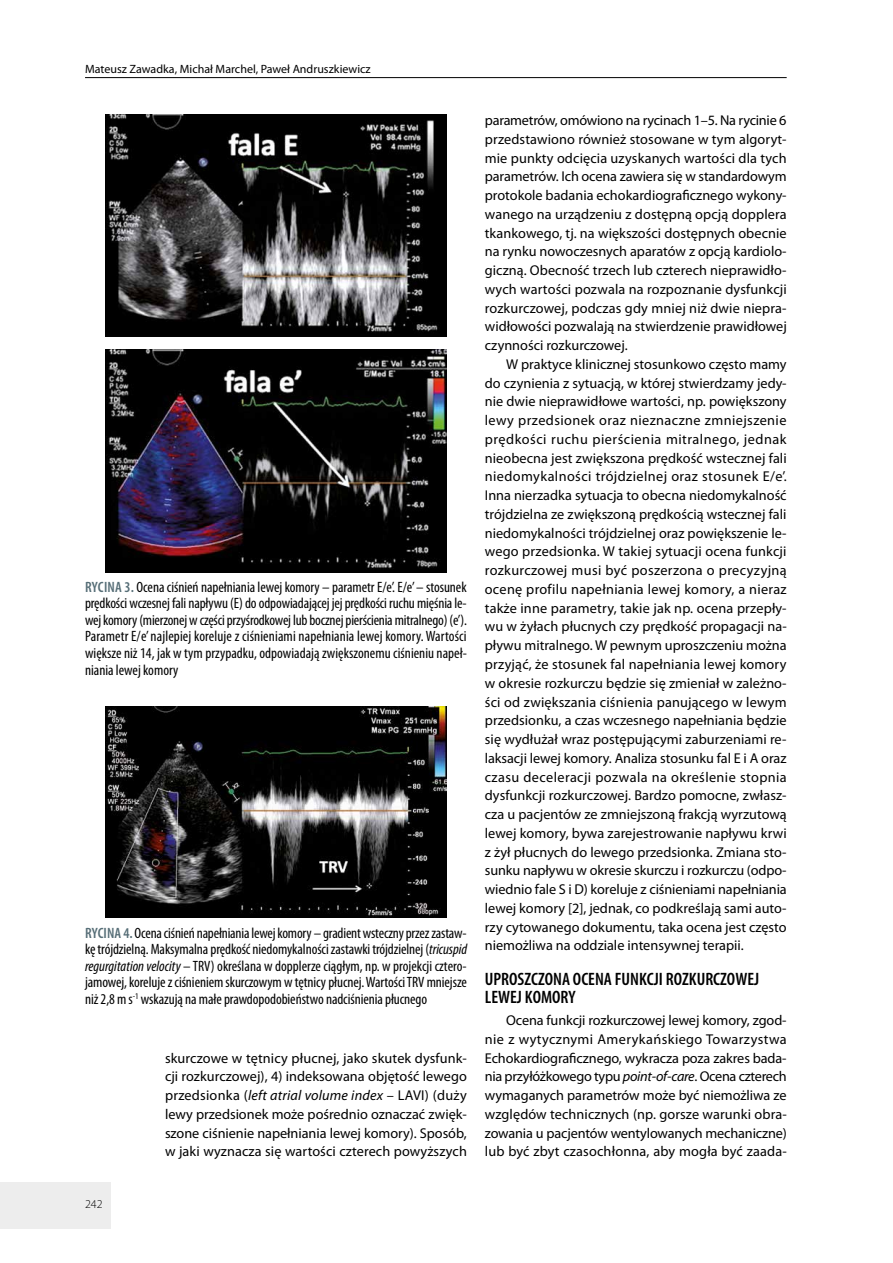
<style>
.page{position:relative;width:893px;height:1263px;background:#fff}
.page>*{position:absolute;margin:0;border:0;box-sizing:border-box;transform-origin:0 0}
.t1{font:600 condensed 18px/18.8px "Myriad Pro";color:#000}
.t2{font:condensed 15px/16.5px "Myriad Pro";letter-spacing:-.005em;color:#000;text-align:justify}
.t3{font:14.25px/18.8px "Myriad Pro";color:#000;text-align:justify}
.t4{font:12px "Myriad Pro";color:#000}
.t5{font:300 12px "Myriad Pro";color:#000}
.s1{font-weight:600;color:#556d76}
.s2{font-style:italic}
</style>
<div class="page">
<div style="left:0;top:1182px;width:111px;height:47px;background:#ededed"></div>
<hr style="left:85px;top:77px;width:702px;height:1px;background:#000">
<svg style="left:105px;top:349px;width:13px;height:15px"></svg>
<svg style="left:105px;top:114px;width:13px;height:15px"></svg>
<img style="left:106px;top:115px;width:340px;height:222px">
<img style="left:106px;top:350px;width:340px;height:222px">
<img style="left:106px;top:706px;width:340px;height:212px">
<p class="t4" style="left:85px;top:62px;width:287px">Mateusz Zawadka, Michał Marchel, Paweł Andruszkiewicz</p>
<p class="t2" style="left:85px;top:579px;width:383px"><span class="s1">RYCINA 3.</span> Ocena ciśnień napełniania lewej komory – parametr E/e’. E/e’ – stosunek prędkości wczesnej fali napływu (E) do odpowiadającej jej prędkości ruchu mięśnia le&shy;wej komory (mierzonej w części przyśrodkowej lub bocznej pierścienia mitralnego) (e’).<br>Parametr E/e’ najlepiej koreluje z ciśnieniami napełniania lewej komory. Wartości większe niż 14, jak w tym przypadku, odpowiadają zwiększonemu ciśnieniu napeł&shy;niania lewej komory</p>
<p class="t2" style="left:85px;top:924px;width:384px"><span class="s1">RYCINA 4.</span> Ocena ciśnień napełniania lewej komory – gradient wsteczny przez zastaw&shy;kę trójdzielną. Maksymalna prędkość niedomykalności zastawki trójdzielnej (<span class="s2">tricuspid regurgitation velocity</span> – TRV) określana w dopplerze ciągłym, np. w projekcji cztero&shy;jamowej, koreluje z ciśnieniem skurczowym w tętnicy płucnej. Wartości TRV mniejsze niż 2,8 m s<sup>-1</sup> wskazują na małe prawdopodobieństwo nadciśnienia płucnego</p>
<p class="t5" style="left:85px;top:1197px;width:19px">242</p>
<p class="t3" style="left:165px;top:1048px;width:303px">skurczowe w tętnicy płucnej, jako skutek dysfunk&shy;cji rozkurczowej), 4) indeksowana objętość lewego przedsionka (<span class="s2">left atrial volume index</span> – LAVI) (duży lewy przedsionek może pośrednio oznaczać zwięk&shy;szone ciśnienie napełniania lewej komory). Sposób, w jaki wyznacza się wartości czterech powyższych</p>
<p class="t3" style="left:485px;top:111px;width:303px">parametrów, omówiono na rycinach 1–5. Na rycinie 6 przedstawiono również stosowane w tym algoryt&shy;mie punkty odcięcia uzyskanych wartości dla tych parametrów. Ich ocena zawiera się w standardowym protokole badania echokardiograficznego wykony&shy;wanego na urządzeniu z dostępną opcją dopplera tkankowego, tj. na większości dostępnych obecnie na rynku nowoczesnych aparatów z opcją kardiolo&shy;giczną. Obecność trzech lub czterech nieprawidło&shy;wych wartości pozwala na rozpoznanie dysfunkcji rozkurczowej, podczas gdy mniej niż dwie niepra&shy;widłowości pozwalają na stwierdzenie prawidłowej czynności rozkurczowej.</p>
<p class="t3" style="left:485px;top:354px;width:303px;text-indent:21px">W praktyce klinicznej stosunkowo często mamy do czynienia z sytuacją, w której stwierdzamy jedy&shy;nie dwie nieprawidłowe wartości, np. powiększony lewy przedsionek oraz nieznaczne zmniejszenie prędkości ruchu pierścienia mitralnego, jednak nieobecna jest zwiększona prędkość wstecznej fali niedomykalności trójdzielnej oraz stosunek E/e’.<br>Inna nierzadka sytuacja to obecna niedomykalność trójdzielna ze zwiększoną prędkością wstecznej fali niedomykalności trójdzielnej oraz powiększenie le&shy;wego przedsionka. W takiej sytuacji ocena funkcji rozkurczowej musi być poszerzona o precyzyjną ocenę profilu napełniania lewej komory, a nieraz także inne parametry, takie jak np. ocena przepły&shy;wu w żyłach płucnych czy prędkość propagacji na&shy;pływu mitralnego. W pewnym uproszczeniu można przyjąć, że stosunek fal napełniania lewej komory w okresie rozkurczu będzie się zmieniał w zależno&shy;ści od zwiększania ciśnienia panującego w lewym przedsionku, a czas wczesnego napełniania będzie się wydłużał wraz postępującymi zaburzeniami re&shy;laksacji lewej komory. Analiza stosunku fal E i A oraz czasu deceleracji pozwala na określenie stopnia dysfunkcji rozkurczowej. Bardzo pomocne, zwłasz&shy;cza u pacjentów ze zmniejszoną frakcją wyrzutową lewej komory, bywa zarejestrowanie napływu krwi z żył płucnych do lewego przedsionka. Zmiana sto&shy;sunku napływu w okresie skurczu i rozkurczu (odpo&shy;wiednio fale S i D) koreluje z ciśnieniami napełniania lewej komory [2], jednak, co podkreślają sami auto&shy;rzy cytowanego dokumentu, taka ocena jest często niemożliwa na oddziale intensywnej terapii.</p>
<p class="t1" style="left:485px;top:969px;width:276px">UPROSZCZONA OCENA FUNKCJI ROZKURCZOWEJ<br>LEWEJ KOMORY</p>
<p class="t3" style="left:485px;top:1011px;width:303px;text-indent:21px">Ocena funkcji rozkurczowej lewej komory, zgod&shy;nie z wytycznymi Amerykańskiego Towarzystwa Echokardiograficznego, wykracza poza zakres bada&shy;nia przyłóżkowego typu <span class="s2">point-of-care</span>. Ocena czterech wymaganych parametrów może być niemożliwa ze względów technicznych (np. gorsze warunki obra&shy;zowania u pacjentów wentylowanych mechaniczne) lub być zbyt czasochłonna, aby mogła być zaada-</p>
</div>
